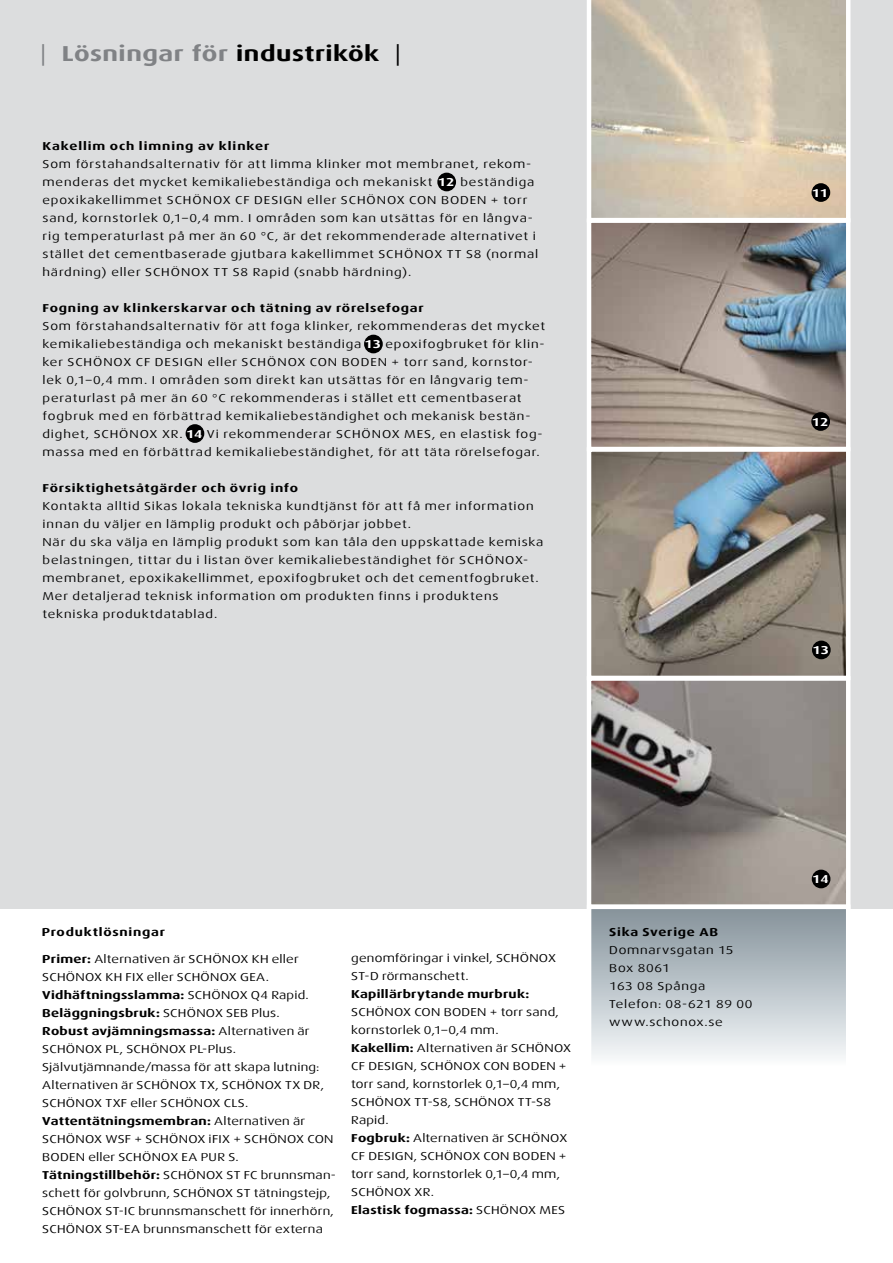
<style>
.page{position:relative;width:893px;height:1263px;background:#fff}
.page>*{position:absolute;margin:0;border:0;box-sizing:border-box;transform-origin:0 0}
.t1{font:700 21.6px "Dax Wide";letter-spacing:.02em;color:#808285;scale:1.11 1}
.t2{font:11.55px/18px "Dax Wide";letter-spacing:.065em;color:#000;scale:1.11 1}
.t3{font:11.55px/18px "Dax Wide";letter-spacing:.02em;color:#000;scale:1.11 1}
.t4{font:700 11.55px "Dax Wide";letter-spacing:.06em;color:#000;scale:1.11 1}
.t5{font:700 11.55px "Dax Wide";letter-spacing:.02em;color:#000;scale:1.11 1}
.t6{font:700 11.55px "Dax Wide";letter-spacing:.005em;color:#fff;scale:1.11 1}
.s1{font-weight:400}
.s2{color:#000}
.s3{font-weight:400;color:#000}
.s4{font-weight:700;color:#fff}
.s5{font-weight:700}
</style>
<div class="page">
<div style="left:0;top:0;width:893px;height:909px;background:#dcddde"></div>
<img style="left:592px;top:223px;width:253px;height:679px">
<div style="left:587px;top:676px;width:263px;height:233px;border:4px solid #fff"></div>
<div style="left:587px;top:218px;width:263px;height:233px;border:4px solid #fff"></div>
<div style="left:587px;top:447px;width:263px;height:233px;border:4px solid #fff"></div>
<svg style="left:587px;top:0;width:263px;height:222px;background:#cfc5b2"></svg>
<svg style="left:586px;top:902px;width:265px;height:156px;background:#bfc7cc"></svg>
<div style="left:812px;top:870px;width:18px;height:18px;background:#000;border-radius:50%"></div>
<div style="left:811px;top:412px;width:19px;height:19px;background:#000;border-radius:50%"></div>
<div style="left:812px;top:641px;width:19px;height:18px;background:#000;border-radius:50%"></div>
<div style="left:811px;top:183px;width:19px;height:19px;background:#000;border-radius:50%"></div>
<div style="left:437px;top:173px;width:19px;height:18px;background:#000;border-radius:50%"></div>
<div style="left:364px;top:335px;width:19px;height:18px;background:#000;border-radius:50%"></div>
<div style="left:186px;top:424px;width:18px;height:19px;background:#000;border-radius:50%"></div>
<h1 class="t1" style="left:40px;top:41px;width:326px"><span class="s1">|</span> Lösningar för <span class="s2">industrikök</span> <span class="s3">|</span></h1>
<p class="t4" style="left:43px;top:140px;width:206px">Kakellim och limning av klinker</p>
<p class="t2" style="left:43px;top:155px;width:442px">Som förstahandsalternativ för att limma klinker mot membranet, rekom&shy;menderas det mycket kemikaliebeständiga och mekaniskt</p>
<p class="t2" style="left:43px;top:173px;width:448px;text-indent:418px">beständiga epoxikakellimmet SCHÖNOX CF DESIGN eller SCHÖNOX CON BODEN + torr sand, kornstorlek 0,1–0,4 mm. I områden som kan utsättas för en långva&shy;rig temperaturlast på mer än 60 °C, är det rekommenderade alternativet i stället det cementbaserade gjutbara kakellimmet SCHÖNOX TT S8 (normal härdning) eller SCHÖNOX TT S8 Rapid (snabb härdning).</p>
<p class="t4" style="left:43px;top:302px;width:345px">Fogning av klinkerskarvar och tätning av rörelsefogar</p>
<p class="t2" style="left:43px;top:317px;width:454px">Som förstahandsalternativ för att foga klinker, rekommenderas det mycket kemikaliebeständiga och mekaniskt beständiga <span class="s4">13</span> epoxifogbruket för klin&shy;ker SCHÖNOX CF DESIGN eller SCHÖNOX CON BODEN + torr sand, kornstor&shy;lek 0,1–0,4 mm. I områden som direkt kan utsättas för en långvarig tem&shy;peraturlast på mer än 60 °C rekommenderas i stället ett cementbaserat fogbruk med en förbättrad kemikaliebeständighet och mekanisk bestän&shy;dighet, SCHÖNOX XR. <span class="s4">14</span> Vi rekommenderar SCHÖNOX MES, en elastisk fog&shy;massa med en förbättrad kemikaliebeständighet, för att täta rörelsefogar.</p>
<p class="t4" style="left:43px;top:482px;width:232px">Försiktighetsåtgärder och övrig info</p>
<p class="t2" style="left:43px;top:497px;width:453px">Kontakta alltid Sikas lokala tekniska kundtjänst för att få mer information innan du väljer en lämplig produkt och påbörjar jobbet.<br>När du ska välja en lämplig produkt som kan tåla den uppskattade kemiska belastningen, tittar du i listan över kemikaliebeständighet för SCHÖNOX&shy;membranet, epoxikakellimmet, epoxifogbruket och det cementfogbruket.<br>Mer detaljerad teknisk information om produkten finns i produktens tekniska produktdatablad.</p>
<p class="t6" style="left:438px;top:175px;width:16px">12</p>
<p class="t6" style="left:812px;top:186px;width:16px">11</p>
<p class="t6" style="left:812px;top:415px;width:16px">12</p>
<p class="t6" style="left:812px;top:643px;width:16px">13</p>
<p class="t4" style="left:42px;top:925px;width:112px">Produktlösningar</p>
<p class="t3" style="left:42px;top:950px;width:266px"><span class="s5">Primer:</span> Alternativen är SCHÖNOX KH eller SCHÖNOX KH FIX eller SCHÖNOX GEA.<br><span class="s5">Vidhäftningsslamma:</span> SCHÖNOX Q4 Rapid.<br><span class="s5">Beläggningsbruk:</span> SCHÖNOX SEB Plus.<br><span class="s5">Robust avjämningsmassa:</span> Alternativen är SCHÖNOX PL, SCHÖNOX PL-Plus.<br>Självutjämnande/massa för att skapa lutning:<br>Alternativen är SCHÖNOX TX, SCHÖNOX TX DR, SCHÖNOX TXF eller SCHÖNOX CLS.<br><span class="s5">Vattentätningsmembran:</span> Alternativen är SCHÖNOX WSF + SCHÖNOX iFIX + SCHÖNOX CON BODEN eller SCHÖNOX EA PUR S.<br><span class="s5">Tätningstillbehör:</span> SCHÖNOX ST FC brunnsman&shy;schett för golvbrunn, SCHÖNOX ST tätningstejp, SCHÖNOX ST-IC brunnsmanschett för innerhörn, SCHÖNOX ST-EA brunnsmanschett för externa</p>
<p class="t3" style="left:351px;top:949px;width:186px">genomföringar i vinkel, SCHÖNOX<br>ST-D rörmanschett.</p>
<p class="t5" style="left:351px;top:988px;width:162px">Kapillärbrytande murbruk:</p>
<p class="t3" style="left:351px;top:1003px;width:200px">SCHÖNOX CON BODEN + torr sand, kornstorlek 0,1–0,4 mm.<br><span class="s5">Kakellim:</span> Alternativen är SCHÖNOX<br>CF DESIGN, SCHÖNOX CON BODEN + torr sand, kornstorlek 0,1–0,4 mm,<br>SCHÖNOX TT-S8, SCHÖNOX TT-S8<br>Rapid.<br><span class="s5">Fogbruk:</span> Alternativen är SCHÖNOX<br>CF DESIGN, SCHÖNOX CON BODEN + torr sand, kornstorlek 0,1–0,4 mm,<br>SCHÖNOX XR.<br><span class="s5">Elastisk fogmassa:</span> SCHÖNOX MES</p>
<p class="t4" style="left:609px;top:925px;width:100px">Sika Sverige AB</p>
<p class="t2" style="left:609px;top:941px;width:131px">Domnarvsgatan 15<br>Box 8061<br>163 08 Spånga<br>Telefon: 08-621 89 00 www.schonox.se</p>
<p class="t6" style="left:812px;top:872px;width:16px">14</p>
</div>
